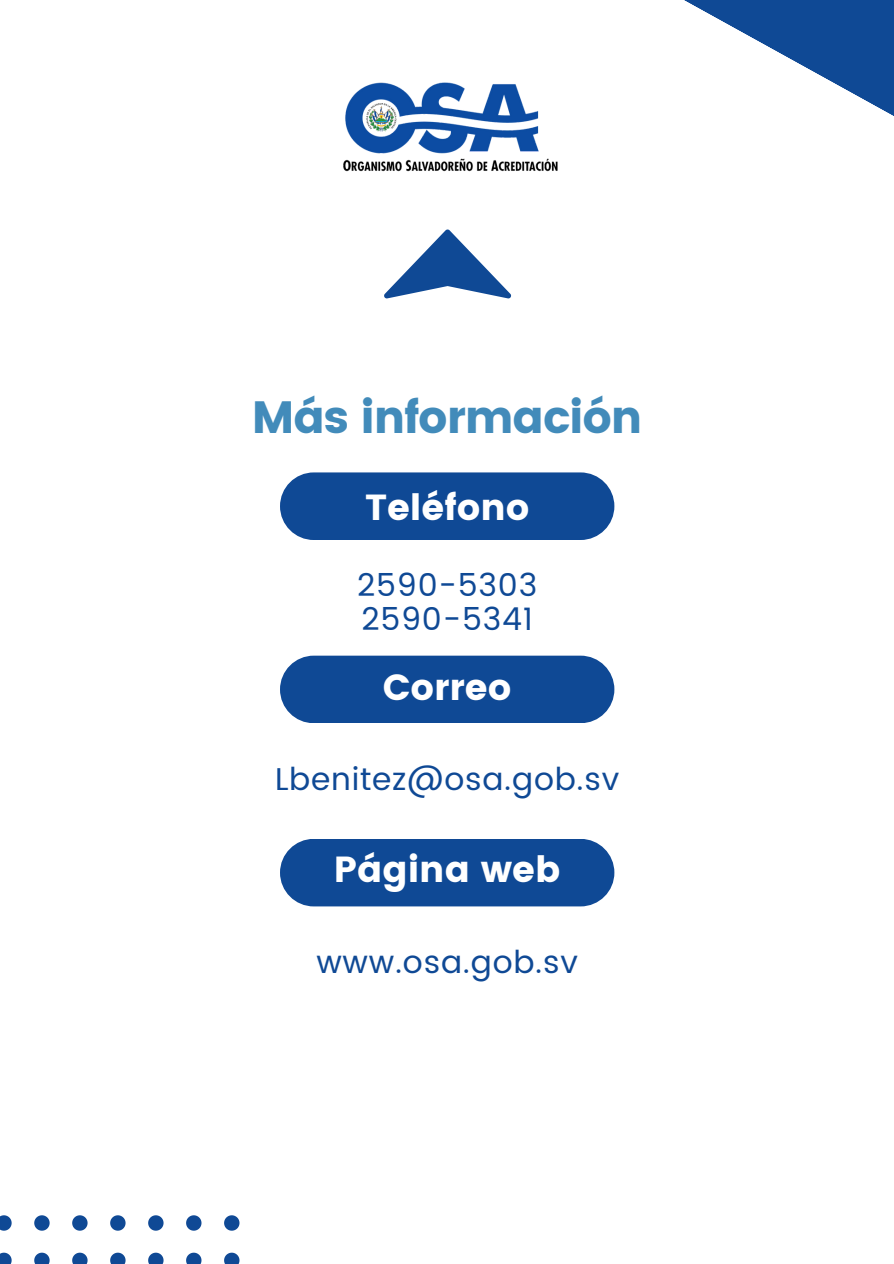
<style>
.page{position:relative;width:894px;height:1264px;background:#fff}
.page>*{position:absolute;margin:0;border:0;box-sizing:border-box;transform-origin:0 0}
.t1{font:45.15px "Poppins";letter-spacing:-.025em;color:#428bba}
.t2{font:36.15px "Poppins";color:#fff}
.t3{font:31.5px "Poppins";letter-spacing:.025em;color:#0f4995}
</style>
<div class="page">
<div style="left:280px;top:472px;width:334px;height:68px;background:#0f4995;border-radius:34px"></div>
<div style="left:280px;top:655px;width:334px;height:68px;background:#0f4995;border-radius:34px"></div>
<div style="left:280px;top:838px;width:334px;height:68px;background:#0f4995;border-radius:34px"></div>
<svg style="left:384px;top:0;width:509px;height:723px"></svg>
<svg style="left:224px;top:1252px;width:15px;height:11px"></svg>
<svg style="left:186px;top:1252px;width:15px;height:11px"></svg>
<svg style="left:148px;top:1252px;width:15px;height:11px"></svg>
<svg style="left:110px;top:1252px;width:15px;height:11px"></svg>
<svg style="left:72px;top:1252px;width:15px;height:11px"></svg>
<svg style="left:34px;top:1252px;width:16px;height:11px"></svg>
<svg style="left:0;top:1252px;width:12px;height:11px"></svg>
<svg style="left:224px;top:1215px;width:15px;height:15px"></svg>
<svg style="left:186px;top:1215px;width:15px;height:15px"></svg>
<svg style="left:148px;top:1215px;width:15px;height:15px"></svg>
<svg style="left:110px;top:1215px;width:15px;height:15px"></svg>
<svg style="left:72px;top:1215px;width:15px;height:15px"></svg>
<svg style="left:34px;top:1215px;width:16px;height:15px"></svg>
<svg style="left:0;top:1215px;width:12px;height:15px"></svg>
<img style="left:343px;top:50px;width:223px;height:142px">
<p class="t1" style="left:252px;top:391px;width:392px">Más información</p>
<p class="t2" style="left:365px;top:486px;width:166px">Teléfono</p>
<p class="t3" style="left:357px;top:567px;width:181px">2590-5303</p>
<p class="t3" style="left:361px;top:600px;width:173px">2590-5341</p>
<p class="t2" style="left:383px;top:666px;width:130px">Correo</p>
<p class="t3" style="left:275px;top:760px;width:346px">Lbenitez@osa.gob.sv</p>
<p class="t2" style="left:334px;top:848px;width:228px">Página web</p>
<p class="t3" style="left:316px;top:943px;width:263px">www.osa.gob.sv</p>
</div>
